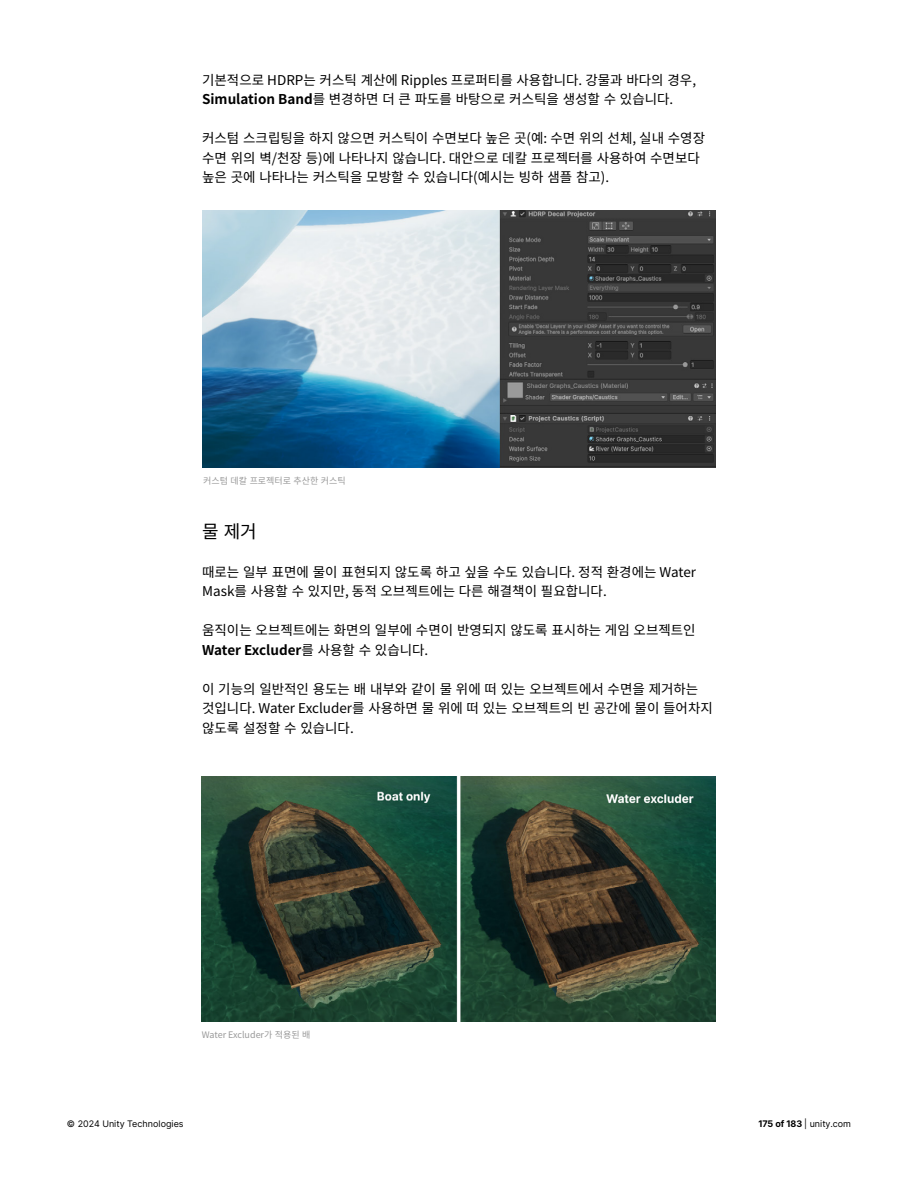
<style>
.page{position:relative;width:918px;height:1188px;background:#fff}
.page>*{position:absolute;margin:0;border:0;box-sizing:border-box;transform-origin:0 0}
.t1{font:18px "Noto Sans CJ Kkr";color:#000}
.t2{font:13.5px/19.5px "Noto Sans CJ Kkr";color:#000}
.t3{font:9px "Inter";color:#000}
.t4{font:9px "Noto Sans CJ Kkr";color:#999}
.s1{font-weight:700}
</style>
<div class="page">
<img style="left:202px;top:211px;width:514px;height:257px">
<img style="left:201px;top:776px;width:514px;height:245px">
<p class="t2" style="left:202px;top:71px;width:495px">기본적으로 HDRP는 커스틱 계산에 Ripples 프로퍼티를 사용합니다. 강물과 바다의 경우,<br><span class="s1">Simulation Band</span>를 변경하면 더 큰 파도를 바탕으로 커스틱을 생성할 수 있습니다.</p>
<p class="t2" style="left:202px;top:129px;width:505px">커스텀 스크립팅을 하지 않으면 커스틱이 수면보다 높은 곳(예: 수면 위의 선체, 실내 수영장 수면 위의 벽/천장 등)에 나타나지 않습니다. 대안으로 데칼 프로젝터를 사용하여 수면보다 높은 곳에 나타나는 커스틱을 모방할 수 있습니다(예시는 빙하 샘플 참고).</p>
<p class="t4" style="left:203px;top:476px;width:144px">커스텀 데칼 프로젝터로 추산한 커스틱</p>
<h1 class="t1" style="left:202px;top:521px;width:56px">물 제거</h1>
<p class="t2" style="left:202px;top:563px;width:496px">때로는 일부 표면에 물이 표현되지 않도록 하고 싶을 수도 있습니다. 정적 환경에는 Water<br>Mask를 사용할 수 있지만, 동적 오브젝트에는 다른 해결책이 필요합니다.</p>
<p class="t2" style="left:202px;top:621px;width:495px">움직이는 오브젝트에는 화면의 일부에 수면이 반영되지 않도록 표시하는 게임 오브젝트인<br><span class="s1">Water Excluder</span>를 사용할 수 있습니다.</p>
<p class="t2" style="left:202px;top:680px;width:512px">이 기능의 일반적인 용도는 배 내부와 같이 물 위에 떠 있는 오브젝트에서 수면을 제거하는 것입니다. Water Excluder를 사용하면 물 위에 떠 있는 오브젝트의 빈 공간에 물이 들어차지 않도록 설정할 수 있습니다.</p>
<p class="t4" style="left:202px;top:1030px;width:110px">Water Excluder가 적용된 배</p>
<p class="t3" style="left:67px;top:1117px;width:118px">© 2024 Unity Technologies</p>
<p class="t3" style="left:758px;top:1117px;width:94px"><span class="s1">175 of 183</span> | unity.com</p>
</div>
